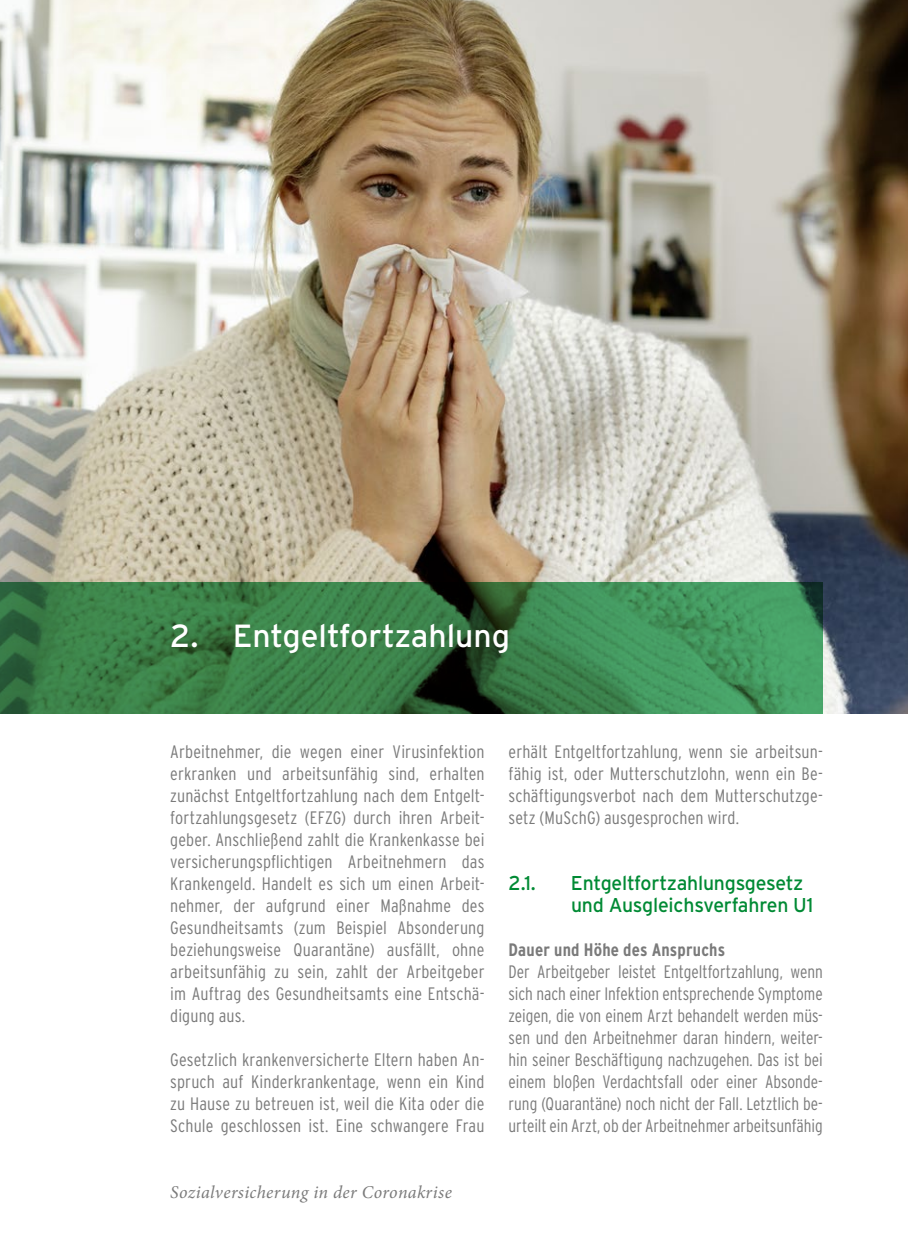
<style>
.page{position:relative;width:908px;height:1248px;background:#fff}
.page>*{position:absolute;margin:0;border:0;box-sizing:border-box;transform-origin:0 0}
.Uber_1_rech_Seit_lin{font:32px "Interstate";color:#fff}
.Uber_2_rech_Seit_lin{font:20px/22px "Interstate";letter-spacing:-.01em;color:#008a34}
.Stan_Flie{font:300 condensed 18px/22px "Interstate";letter-spacing:.005em;color:#7a7a7a;text-align:justify}
.Stan_Flie-2{font:300 condensed 18px/22px "Interstate";letter-spacing:.005em;color:#7a7a7a;text-align:justify;scale:.96 1}
.t1{font:italic 18px "Minion Pro";letter-spacing:.02em;color:#7a7a7a}
.Uebe_grau_H3{font:700 condensed 18px "Interstate";letter-spacing:.01em;color:#7a7a7a}
</style>
<div class="page">
<img style="left:0;top:0;width:907px;height:713px">
<svg style="left:0;top:582px;width:822px;height:131px;background:#3a7e4a"></svg>
<h1 class="Uber_1_rech_Seit_lin" style="left:170px;top:616px;width:341px">2. Entgeltfortzahlung</h1>
<p class="Stan_Flie" style="left:170px;top:740px;width:316px">Arbeitnehmer, die wegen einer Virusinfektion erkranken und arbeitsunfähig sind, erhalten zunächst Entgeltfortzahlung nach dem Entgelt&shy;fortzahlungsgesetz (EFZG) durch ihren Arbeit&shy;geber. Anschließend zahlt die Krankenkasse bei versicherungspflichtigen Arbeitnehmern das Krankengeld. Handelt es sich um einen Arbeit&shy;nehmer, der aufgrund einer Maßnahme des Gesundheitsamts (zum Beispiel Absonderung beziehungsweise Quarantäne) ausfällt, ohne arbeitsunfähig zu sein, zahlt der Arbeitgeber im Auftrag des Gesundheitsamts eine Entschä&shy;digung aus.</p>
<p class="Stan_Flie" style="left:170px;top:1048px;width:315px">Gesetzlich krankenversicherte Eltern haben An&shy;spruch auf Kinderkrankentage, wenn ein Kind zu Hause zu betreuen ist, weil die Kita oder die Schule geschlossen ist. Eine schwangere Frau</p>
<p class="t1" style="left:170px;top:1179px;width:283px">Sozialversicherung in der Coronakrise</p>
<p class="Stan_Flie" style="left:508px;top:740px;width:315px">erhält Entgeltfortzahlung, wenn sie arbeitsun&shy;fähig ist, oder Mutterschutzlohn, wenn ein Be&shy;schäftigungsverbot nach dem Mutterschutzge&shy;setz (MuSchG) ausgesprochen wird.</p>
<h2 class="Uber_2_rech_Seit_lin" style="left:508px;top:871px;width:29px">2.1.</h2>
<h2 class="Uber_2_rech_Seit_lin" style="left:570px;top:871px;width:244px">Entgeltfortzahlungsgesetz und Ausgleichsverfahren U1</h2>
<h3 class="Uebe_grau_H3" style="left:508px;top:938px;width:218px">Dauer und Höhe des Anspruchs</h3>
<p class="Stan_Flie-2" style="left:508px;top:960px;width:329px">Der Arbeitgeber leistet Entgeltfortzahlung, wenn sich nach einer Infektion entsprechende Symptome zeigen, die von einem Arzt behandelt werden müs&shy;sen und den Arbeitnehmer daran hindern, weiter&shy;hin seiner Beschäftigung nachzugehen. Das ist bei einem bloßen Verdachtsfall oder einer Absonde&shy;rung (Quarantäne) noch nicht der Fall. Letztlich be&shy;urteilt ein Arzt, ob der Arbeitnehmer arbeitsunfähig</p>
</div>
